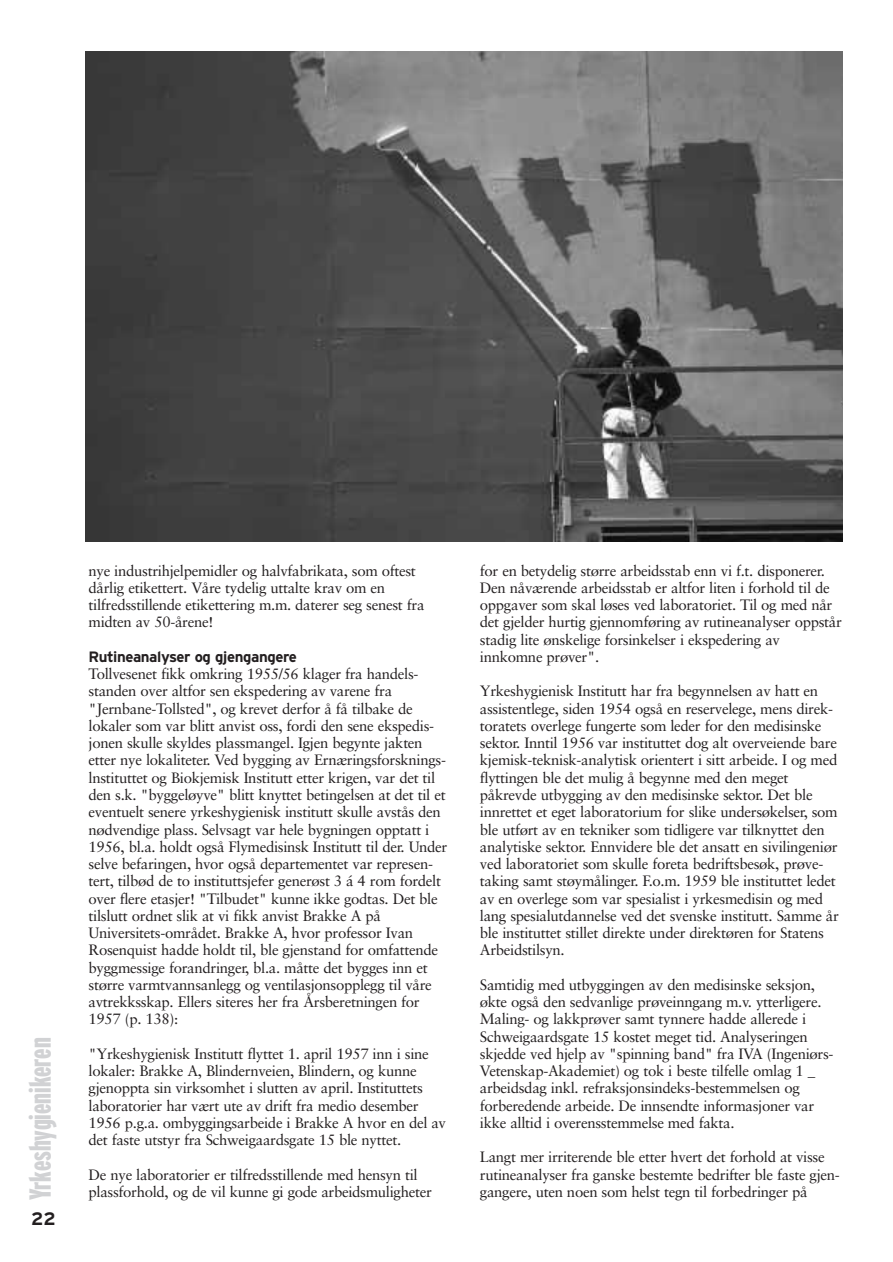
<style>
.page{position:relative;width:893px;height:1262px;background:#fff}
.page>*{position:absolute;margin:0;border:0;box-sizing:border-box;transform-origin:0 0}
.t1{font:900 extra-condensed 30.3px "Interstate";color:#d1d2d4}
.t2{font:700 18px "Interstate";color:#231f20}
.t3{font:15px/17.2px "Sabon";letter-spacing:-.02em;color:#231f20}
.t4{font:700 15px "Interstate";letter-spacing:-.03em;color:#231f20}
</style>
<div class="page">
<img style="left:85px;top:51px;width:757px;height:490px">
<h1 class="t1" style="left:29px;top:1200px;width:164px;rotate:-90deg">Yrkeshygienikeren</h1>
<p class="t2" style="left:31px;top:1211px;width:26px">22</p>
<p class="t3" style="left:89px;top:563px;width:337px">nye industrihjelpemidler og halvfabrikata, som oftest dårlig etikettert. Våre tydelig uttalte krav om en tilfredsstillende etikettering m.m. daterer seg senest fra midten av 50-årene!</p>
<p class="t4" style="left:89px;top:651px;width:210px">Rutineanalyser og gjengangere</p>
<p class="t3" style="left:89px;top:666px;width:360px">Tollvesenet fikk omkring 1955/56 klager fra handels&shy;standen over altfor sen ekspedering av varene fra "Jernbane-Tollsted", og krevet derfor å få tilbake de lokaler som var blitt anvist oss, fordi den sene ekspedis&shy;jonen skulle skyldes plassmangel. Igjen begynte jakten etter nye lokaliteter. Ved bygging av Ernæringsforsknings&shy;lnstituttet og Biokjemisk Institutt etter krigen, var det til den s.k. "byggeløyve" blitt knyttet betingelsen at det til et eventuelt senere yrkeshygienisk institutt skulle avstås den nødvendige plass. Selvsagt var hele bygningen opptatt i 1956, bl.a. holdt også Flymedisinsk Institutt til der. Under selve befaringen, hvor også departementet var represen&shy;tert, tilbød de to instituttsjefer generøst 3 á 4 rom fordelt over flere etasjer! "Tilbudet" kunne ikke godtas. Det ble tilslutt ordnet slik at vi fikk anvist Brakke A på Universitets-området. Brakke A, hvor professor Ivan Rosenquist hadde holdt til, ble gjenstand for omfattende byggmessige forandringer, bl.a. måtte det bygges inn et større varmtvannsanlegg og ventilasjonsopplegg til våre avtrekksskap. Ellers siteres her fra Årsberetningen for 1957 (p. 138):</p>
<p class="t3" style="left:89px;top:1046px;width:359px">"Yrkeshygienisk Institutt flyttet 1. april 1957 inn i sine lokaler: Brakke A, Blindernveien, Blindern, og kunne gjenoppta sin virksomhet i slutten av april. Instituttets laboratorier har vært ute av drift fra medio desember 1956 p.g.a. ombyggingsarbeide i Brakke A hvor en del av det faste utstyr fra Schweigaardsgate 15 ble nyttet.</p>
<p class="t3" style="left:89px;top:1167px;width:345px">De nye laboratorier er tilfredsstillende med hensyn til plassforhold, og de vil kunne gi gode arbeidsmuligheter</p>
<p class="t3" style="left:480px;top:563px;width:363px">for en betydelig større arbeidsstab enn vi f.t. disponerer.<br>Den nåværende arbeidsstab er altfor liten i forhold til de oppgaver som skal løses ved laboratoriet. Til og med når det gjelder hurtig gjennomføring av rutineanalyser oppstår stadig lite ønskelige forsinkelser i ekspedering av innkomne prøver".</p>
<p class="t3" style="left:480px;top:684px;width:360px">Yrkeshygienisk Institutt har fra begynnelsen av hatt en assistentlege, siden 1954 også en reservelege, mens direk&shy;toratets overlege fungerte som leder for den medisinske sektor. Inntil 1956 var instituttet dog alt overveiende bare kjemisk-teknisk-analytisk orientert i sitt arbeide. I og med flyttingen ble det mulig å begynne med den meget påkrevde utbygging av den medisinske sektor. Det ble innrettet et eget laboratorium for slike undersøkelser, som ble utført av en tekniker som tidligere var tilknyttet den analytiske sektor. Ennvidere ble det ansatt en sivilingeniør ved laboratoriet som skulle foreta bedriftsbesøk, prøve&shy;taking samt støymålinger. F.o.m. 1959 ble instituttet ledet av en overlege som var spesialist i yrkesmedisin og med lang spesialutdannelse ved det svenske institutt. Samme år ble instituttet stillet direkte under direktøren for Statens Arbeidstilsyn.</p>
<p class="t3" style="left:480px;top:977px;width:355px">Samtidig med utbyggingen av den medisinske seksjon, økte også den sedvanlige prøveinngang m.v. ytterligere.<br>Maling- og lakkprøver samt tynnere hadde allerede i Schweigaardsgate 15 kostet meget tid. Analyseringen skjedde ved hjelp av "spinning band" fra IVA (Ingeniørs-Vetenskap-Akademiet) og tok i beste tilfelle omlag 1 _ arbeidsdag inkl. refraksjonsindeks-bestemmelsen og forberedende arbeide. De innsendte informasjoner var ikke alltid i overensstemmelse med fakta.</p>
<p class="t3" style="left:480px;top:1149px;width:361px">Langt mer irriterende ble etter hvert det forhold at visse rutineanalyser fra ganske bestemte bedrifter ble faste gjen&shy;gangere, uten noen som helst tegn til forbedringer på</p>
</div>
